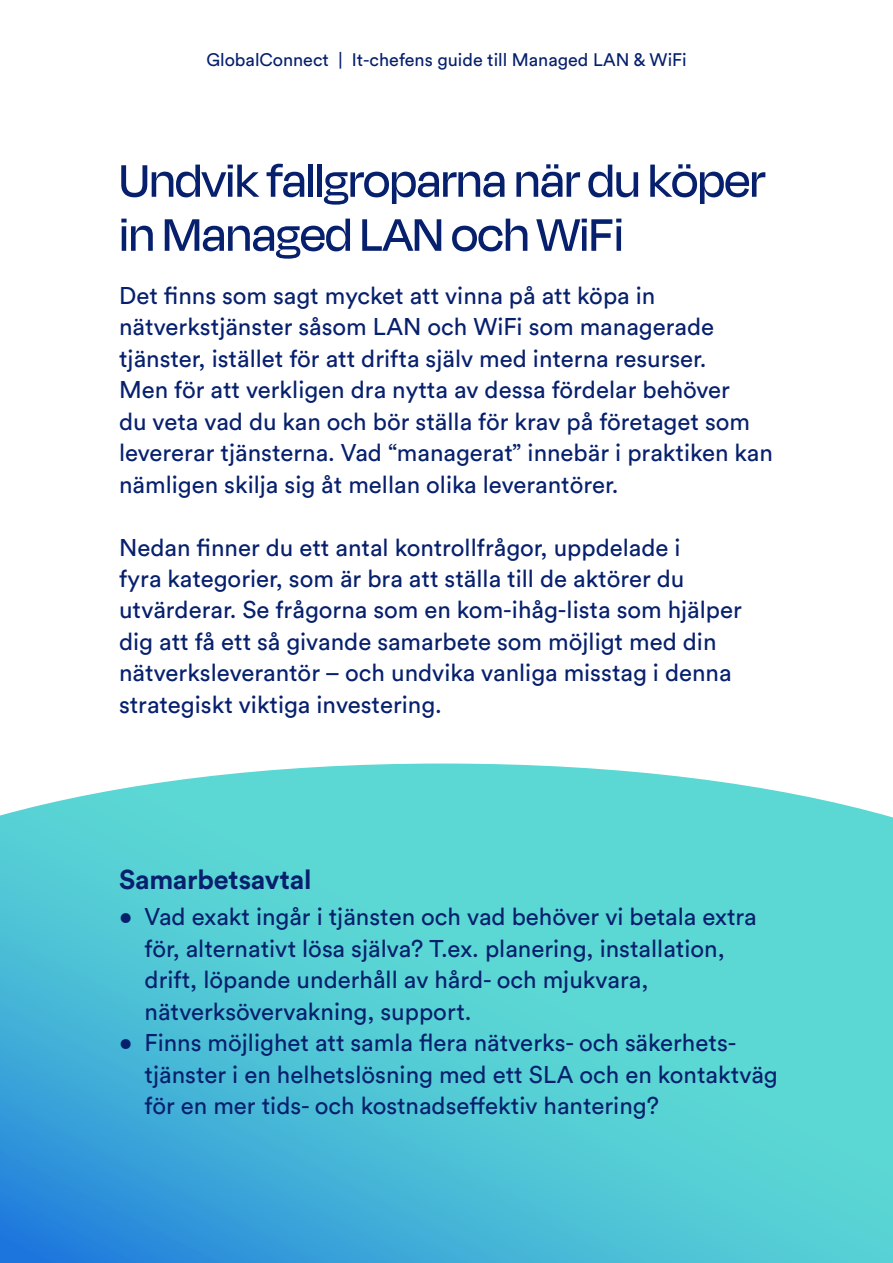
<style>
.page{position:relative;width:893px;height:1263px;background:#fff}
.page>*{position:absolute;margin:0;border:0;box-sizing:border-box;transform-origin:0 0}
.t1{font:500 52.5px/54px "Degular Display";color:#07206d}
.t2{font:700 27px "Circular Pro";letter-spacing:-.01em;color:#07206d}
.t3{font:24px/31.5px "Circular Pro";color:#07206d}
.t4{font:18px "Circular Pro";color:#07206d}
</style>
<div class="page">
<svg style="left:0;top:763px;width:893px;height:500px;background:#57c9d6"></svg>
<p class="t4" style="left:206px;top:47px;width:482px">GlobalConnect | It-chefens guide till Managed LAN &amp; WiFi</p>
<h1 class="t1" style="left:119px;top:152px;width:648px">Undvik fallgroparna när du köper in Managed LAN och WiFi</h1>
<p class="t3" style="left:119px;top:278px;width:655px">Det finns som sagt mycket att vinna på att köpa in nätverkstjänster såsom LAN och WiFi som managerade tjänster, istället för att drifta själv med interna resurser.<br>Men för att verkligen dra nytta av dessa fördelar behöver<br>du veta vad du kan och bör ställa för krav på företaget som levererar tjänsterna. Vad “managerat” innebär i praktiken kan nämligen skilja sig åt mellan olika leverantörer.</p>
<p class="t3" style="left:119px;top:530px;width:624px">Nedan finner du ett antal kontrollfrågor, uppdelade i<br>fyra kategorier, som är bra att ställa till de aktörer du utvärderar. Se frågorna som en kom-ihåg-lista som hjälper dig att få ett så givande samarbete som möjligt med din nätverksleverantör – och undvika vanliga misstag i denna strategiskt viktiga investering.</p>
<p class="t2" style="left:119px;top:861px;width:194px">Samarbetsavtal</p>
<p class="t3" style="left:145px;top:900px;width:614px;text-indent:-26px">• Vad exakt ingår i tjänsten och vad behöver vi betala extra för, alternativt lösa själva? T.ex. planering, installation, drift, löpande underhåll av hård- och mjukvara, nätverksövervakning, support.</p>
<p class="t3" style="left:145px;top:1026px;width:635px;text-indent:-26px">• Finns möjlighet att samla flera nätverks- och säkerhets&shy;tjänster i en helhetslösning med ett SLA och en kontaktväg för en mer tids- och kostnadseffektiv hantering?</p>
</div>
